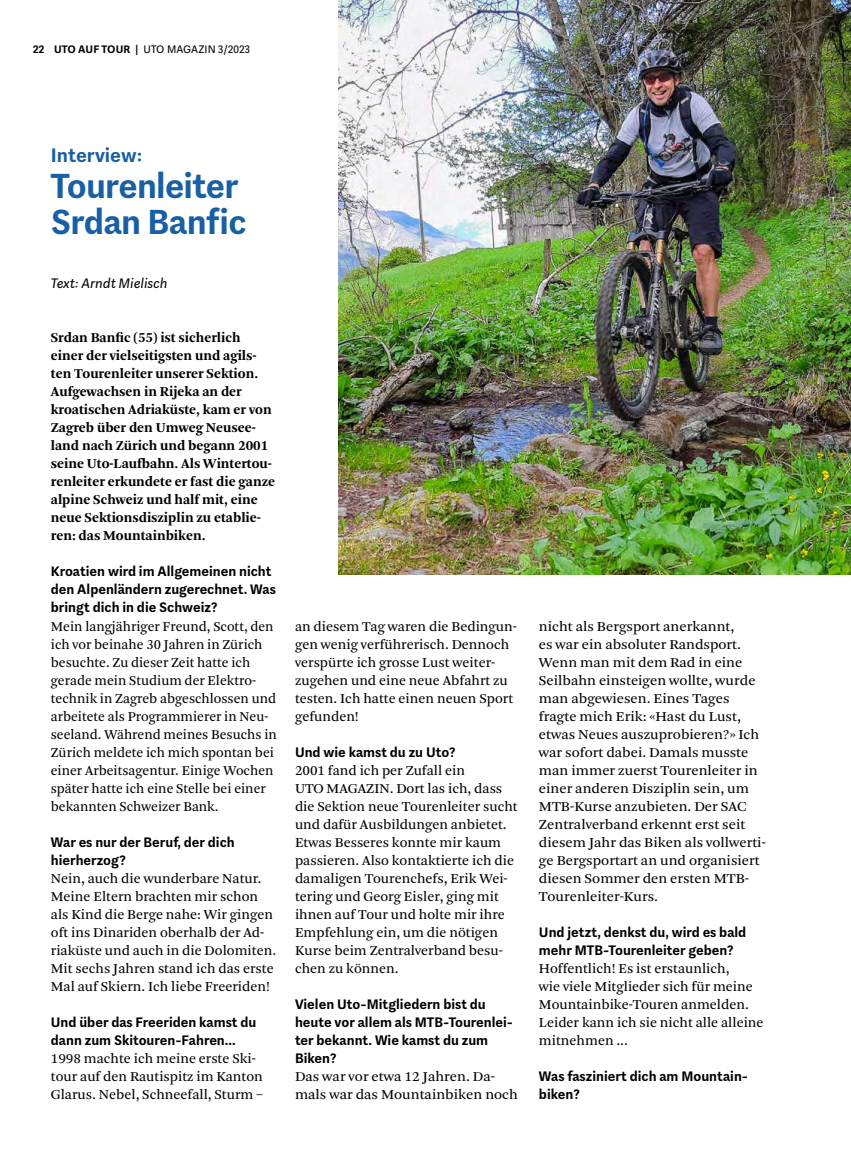
<style>
.page{position:relative;width:851px;height:1149px;background:#fff}
.page>*{position:absolute;margin:0;border:0;box-sizing:border-box;transform-origin:0 0}
.t1{font:700 36px/36px "Aspen";letter-spacing:-.02em;color:#185fa5}
.t2{font:700 20.25px "Aspen";color:#185fa5}
.t3{font:14.25px/18px "Arnhem Blond";color:#000}
.t4{font:700 14.25px/18px "Aspen";color:#000}
.t5{font:700 14.25px/18px "Arnhem";color:#000}
.t6{font:italic 14.25px "Aspen";color:#000}
.t7{font:11.25px "Aspen";letter-spacing:.01em;color:#000}
.s1{font-weight:700}
</style>
<div class="page">
<img style="left:339px;top:0;width:511px;height:574px">
<p class="t7" style="left:33px;top:42px;width:218px"><span class="s1">22 UTO AUF TOUR |</span> UTO MAGAZIN 3/2023</p>
<h2 class="t2" style="left:51px;top:142px;width:93px">Interview:</h2>
<h1 class="t1" style="left:51px;top:168px;width:197px">Tourenleiter<br>Srdan Banfic</h1>
<p class="t6" style="left:51px;top:274px;width:118px">Text: Arndt Mielisch</p>
<p class="t5" style="left:51px;top:329px;width:226px">Srdan Banfic (55) ist sicherlich einer der vielseitigsten und agils&shy;ten Tourenleiter unserer Sektion.<br>Aufgewachsen in Rijeka an der kroatischen Adriaküste, kam er von Zagreb über den Umweg Neusee&shy;land nach Zürich und begann 2001 seine Uto-Laufbahn. Als Wintertou&shy;renleiter erkundete er fast die ganze alpine Schweiz und half mit, eine neue Sektionsdisziplin zu etablie&shy;ren: das Mountainbiken.</p>
<p class="t4" style="left:51px;top:562px;width:226px">Kroatien wird im Allgemeinen nicht den Alpenländern zugerechnet. Was bringt dich in die Schweiz?</p>
<p class="t3" style="left:51px;top:617px;width:227px">Mein langjähriger Freund, Scott, den ich vor beinahe 30 Jahren in Zürich besuchte. Zu dieser Zeit hatte ich gerade mein Studium der Elektro&shy;technik in Zagreb abgeschlossen und arbeitete als Programmierer in Neu&shy;seeland. Während meines Besuchs in Zürich meldete ich mich spontan bei einer Arbeitsagentur. Einige Wochen später hatte ich eine Stelle bei einer bekannten Schweizer Bank.</p>
<p class="t4" style="left:51px;top:832px;width:185px">War es nur der Beruf, der dich hierherzog?</p>
<p class="t3" style="left:51px;top:869px;width:227px">Nein, auch die wunderbare Natur.<br>Meine Eltern brachten mir schon als Kind die Berge nahe: Wir gingen oft ins Dinariden oberhalb der Ad&shy;riaküste und auch in die Dolomiten.<br>Mit sechs Jahren stand ich das erste Mal auf Skiern. Ich liebe Freeriden!</p>
<p class="t4" style="left:51px;top:1012px;width:207px">Und über das Freeriden kamst du dann zum Skitouren-Fahren...</p>
<p class="t3" style="left:51px;top:1049px;width:214px">1998 machte ich meine erste Ski&shy;tour auf den Rautispitz im Kanton<br>Glarus. Nebel, Schneefall, Sturm –</p>
<p class="t3" style="left:295px;top:617px;width:223px">an diesem Tag waren die Bedingun&shy;gen wenig verführerisch. Dennoch verspürte ich grosse Lust weiter&shy;zugehen und eine neue Abfahrt zu testen. Ich hatte einen neuen Sport gefunden!</p>
<p class="t4" style="left:295px;top:742px;width:162px">Und wie kamst du zu Uto?</p>
<p class="t3" style="left:295px;top:761px;width:224px">2001 fand ich per Zufall ein<br>UTO MAGAZIN. Dort las ich, dass die Sektion neue Tourenleiter sucht und dafür Ausbildungen anbietet.<br>Etwas Besseres konnte mir kaum passieren. Also kontaktierte ich die damaligen Tourenchefs, Erik Wei&shy;tering und Georg Eisler, ging mit ihnen auf Tour und holte mir ihre<br>Empfehlung ein, um die nötigen<br>Kurse beim Zentralverband besu&shy;chen zu können.</p>
<p class="t4" style="left:295px;top:994px;width:220px">Vielen Uto-Mitgliedern bist du heute vor allem als MTB-Tourenlei&shy;ter bekannt. Wie kamst du zum<br>Biken?</p>
<p class="t3" style="left:295px;top:1067px;width:224px">Das war vor etwa 12 Jahren. Da&shy;mals war das Mountainbiken noch</p>
<p class="t3" style="left:539px;top:617px;width:228px">nicht als Bergsport anerkannt,<br>es war ein absoluter Randsport.<br>Wenn man mit dem Rad in eine<br>Seilbahn einsteigen wollte, wurde man abgewiesen. Eines Tages fragte mich Erik: «Hast du Lust, etwas Neues auszuprobieren?» Ich war sofort dabei. Damals musste man immer zuerst Tourenleiter in einer anderen Disziplin sein, um<br>MTB-Kurse anzubieten. Der SAC<br>Zentralverband erkennt erst seit diesem Jahr das Biken als vollwerti&shy;ge Bergsportart an und organisiert diesen Sommer den ersten MTB-<br>Tourenleiter-Kurs.</p>
<p class="t4" style="left:539px;top:922px;width:209px">Und jetzt, denkst du, wird es bald mehr MTB-Tourenleiter geben?</p>
<p class="t3" style="left:539px;top:959px;width:226px">Hoffentlich! Es ist erstaunlich,<br>wie viele Mitglieder sich für meine<br>Mountainbike-Touren anmelden.<br>Leider kann ich sie nicht alle alleine mitnehmen ...</p>
<p class="t4" style="left:539px;top:1066px;width:211px">Was fasziniert dich am Mountain&shy;biken?</p>
</div>
